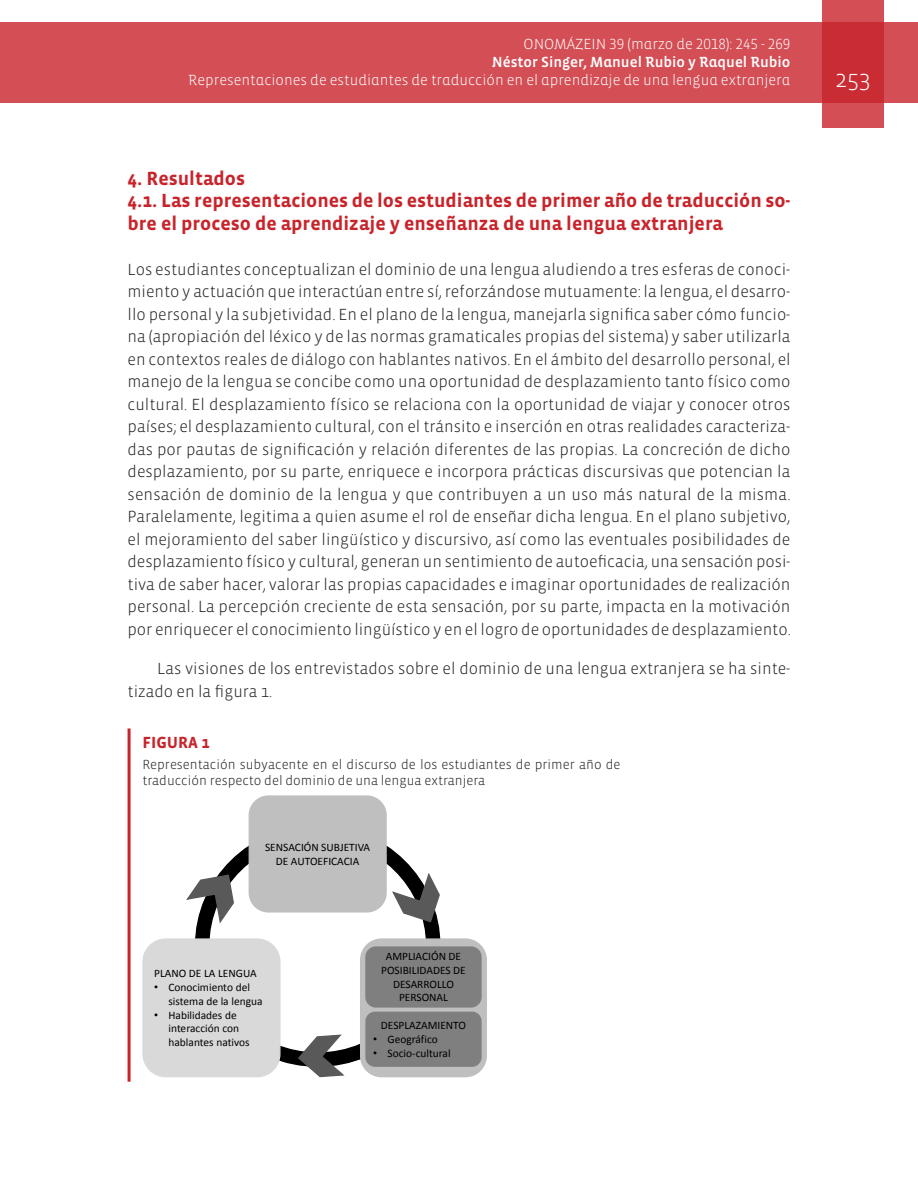
<style>
.page{position:relative;width:918px;height:1188px;background:#fff}
.page>*{position:absolute;margin:0;border:0;box-sizing:border-box;transform-origin:0 0}
.t1{font:300 24px "Vista Sans";color:#fff}
.Títulos{font:700 19.5px/22.5px "Vista Sans";color:#c8242b}
.Texto_primero{font:300 16.5px/22.5px "Vista Sans";letter-spacing:-.005em;color:#231f20;text-align:justify}
.Textos{font:300 16.5px/22.5px "Vista Sans";color:#231f20}
.Título_Figuras{font:700 16.5px "Vista Sans";color:#c8242b}
.t2{font:300 15px "Vista Sans Alt";color:#fff}
.t3{font:15px "Vista Sans Alt Med";color:#fff}
.Textos_figuras{font:300 13.5px/16.2px "Vista Sans";color:#231f20}
.t4{font:11.4px/13.6px "Calibri";color:#000}
.s1{font-family:"Arial"}
</style>
<div class="page">
<div style="left:0;top:23px;width:918px;height:80px;background:#d34f55"></div>
<svg style="left:822px;top:0;width:62px;height:128px;background:#cd383f"></svg>
<hr style="left:128px;top:728px;width:3px;height:354px;background:#c8242b">
<svg style="left:195px;top:824px;width:246px;height:243px"></svg>
<div style="left:360px;top:938px;width:127px;height:139px;background:#bfbfbf;border:1px solid #bfbfbf;border-radius:21px"></div>
<div style="left:142px;top:938px;width:139px;height:139px;background:#d9d9d9;border:1px solid #d9d9d9;border-radius:23px"></div>
<div style="left:365px;top:946px;width:117px;height:62px;background:#7f7f7f;border:1px solid #7f7f7f;border-radius:10px"></div>
<div style="left:365px;top:1012px;width:117px;height:55px;background:#7f7f7f;border:1px solid #7f7f7f;border-radius:9px"></div>
<div style="left:249px;top:795px;width:138px;height:118px;background:#bfbfbf;border:1px solid #bfbfbf;border-radius:19px"></div>
<svg style="left:186px;top:874px;width:49px;height:51px"></svg>
<svg style="left:391px;top:873px;width:50px;height:50px"></svg>
<svg style="left:297px;top:1034px;width:48px;height:43px"></svg>
<p class="t2" style="left:524px;top:37px;width:268px">ONOMÁZEIN 39 (marzo de 2018): 245 - 269</p>
<p class="t3" style="left:492px;top:55px;width:300px">Néstor Singer, Manuel Rubio y Raquel Rubio</p>
<p class="t2" style="left:188px;top:73px;width:604px">Representaciones de estudiantes de traducción en el aprendizaje de una lengua extranjera</p>
<h1 class="t1" style="left:835px;top:66px;width:37px">253</h1>
<p class="Títulos" style="left:128px;top:167px;width:119px">4. Resultados</p>
<p class="Títulos" style="left:128px;top:190px;width:664px">4.1. Las representaciones de los estudiantes de primer año de traducción so&shy;bre el proceso de aprendizaje y enseñanza de una lengua extranjera</p>
<p class="Texto_primero" style="left:128px;top:258px;width:665px">Los estudiantes conceptualizan el dominio de una lengua aludiendo a tres esferas de conoci&shy;miento y actuación que interactúan entre sí, reforzándose mutuamente: la lengua, el desarro&shy;llo personal y la subjetividad. En el plano de la lengua, manejarla significa saber cómo funcio&shy;na (apropiación del léxico y de las normas gramaticales propias del sistema) y saber utilizarla en contextos reales de diálogo con hablantes nativos. En el ámbito del desarrollo personal, el manejo de la lengua se concibe como una oportunidad de desplazamiento tanto físico como cultural. El desplazamiento físico se relaciona con la oportunidad de viajar y conocer otros países; el desplazamiento cultural, con el tránsito e inserción en otras realidades caracteriza&shy;das por pautas de significación y relación diferentes de las propias. La concreción de dicho desplazamiento, por su parte, enriquece e incorpora prácticas discursivas que potencian la sensación de dominio de la lengua y que contribuyen a un uso más natural de la misma.<br>Paralelamente, legitima a quien asume el rol de enseñar dicha lengua. En el plano subjetivo, el mejoramiento del saber lingüístico y discursivo, así como las eventuales posibilidades de desplazamiento físico y cultural, generan un sentimiento de autoeficacia, una sensación posi&shy;tiva de saber hacer, valorar las propias capacidades e imaginar oportunidades de realización personal. La percepción creciente de esta sensación, por su parte, impacta en la motivación por enriquecer el conocimiento lingüístico y en el logro de oportunidades de desplazamiento.</p>
<p class="Textos" style="left:128px;top:658px;width:664px;text-indent:30px">Las visiones de los entrevistados sobre el dominio de una lengua extranjera se ha sinte&shy;tizado en la figura 1.</p>
<p class="Título_Figuras" style="left:142px;top:734px;width:69px">FIGURA 1</p>
<p class="Textos_figuras" style="left:142px;top:756px;width:480px">Representación subyacente en el discurso de los estudiantes de primer año de traducción respecto del dominio de una lengua extranjera</p>
<p class="t4" style="left:265px;top:840px;width:107px;text-align:center">SENSACIÓN SUBJETIVA<br>DE AUTOEFICACIA</p>
<p class="t4" style="left:154px;top:967px;width:104px">PLANO DE LA LENGUA</p>
<p class="t4" style="left:168px;top:981px;width:96px;text-indent:-14px"><span class="s1">•</span> Conocimiento del sistema de la lengua</p>
<p class="t4" style="left:168px;top:1008px;width:83px;text-indent:-14px"><span class="s1">•</span> Habilidades de interacción con hablantes nativos</p>
<p class="t4" style="left:381px;top:950px;width:86px;text-align:center">AMPLIACIÓN DE<br>POSIBILIDADES DE<br>DESARROLLO<br>PERSONAL</p>
<p class="t4" style="left:381px;top:1019px;width:87px">DESPLAZAMIENTO</p>
<p class="t4" style="left:373px;top:1033px;width:66px"><span class="s1">•</span> Geográfico</p>
<p class="t4" style="left:373px;top:1046px;width:79px"><span class="s1">•</span> Socio-cultural</p>
</div>
